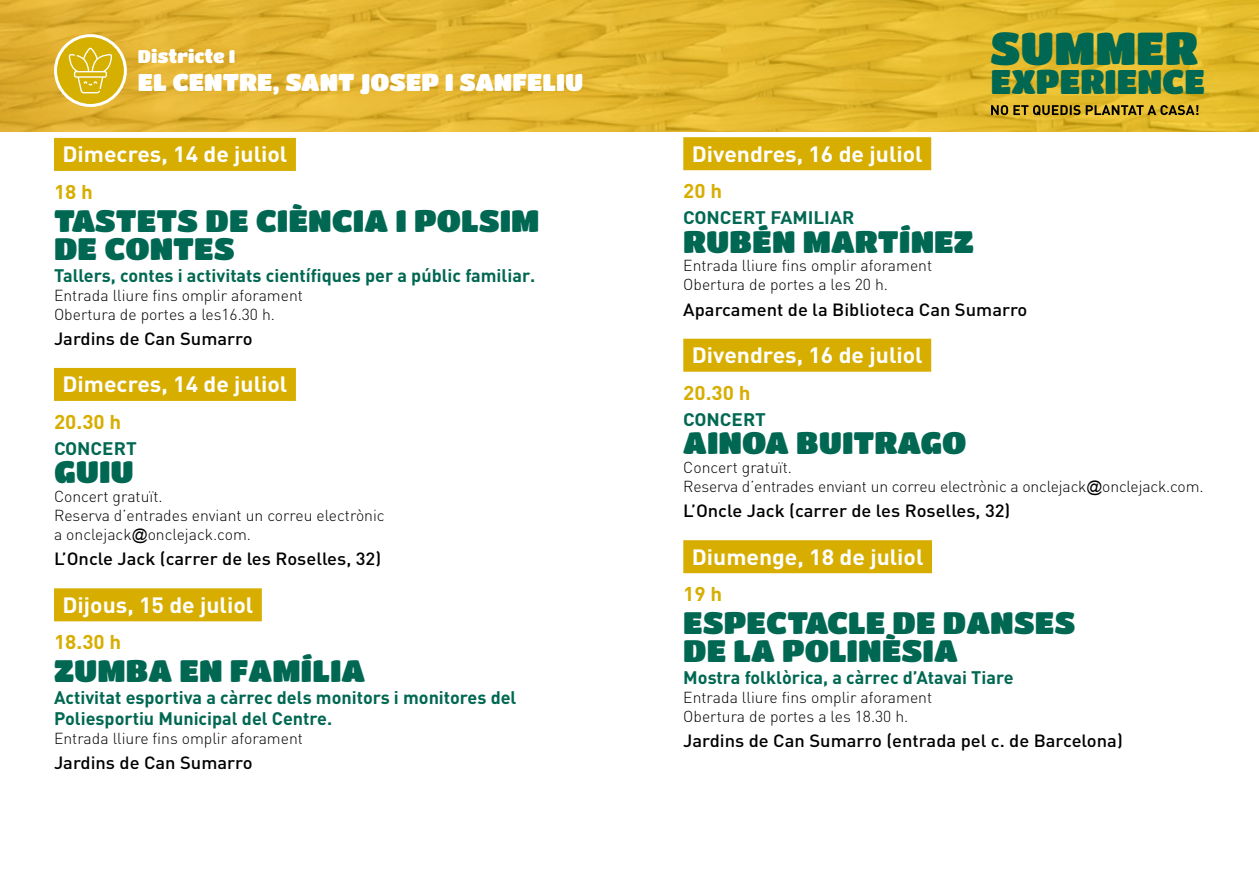
<style>
.page{position:relative;width:1259px;height:893px;background:#fff}
.page>*{position:absolute;margin:0;border:0;box-sizing:border-box;transform-origin:0 0}
.t1{font:45.6px "Titan One";color:#006852}
.t2{font:33.75px "Titan One";color:#006852}
.t3{font:30.75px "Titan One";color:#006852;scale:1.05 1}
.t4{font:24px "Titan One";color:#fff;scale:1.05 1}
.t5{font:700 21.9px "DIN";color:#fff;scale:1.05 1}
.t6{font:700 19.8px "DIN";color:#d7ae00;scale:1.05 1}
.t7{font:18.15px "Titan One";color:#fff}
.t8{font:700 18px/21.6px "DIN";color:#006852}
.t9{font:700 18px "DIN";color:#006852;scale:1.05 1}
.t10{font:500 17.55px "DIN";color:#000;scale:1.05 1}
.t11{font:300 15.75px/18.9px "DIN";color:#000}
.s1{font-family:"Arial";font-weight:400}
</style>
<div class="page">
<svg style="left:0;top:0;width:1259px;height:131px;background:#e2b62f"></svg>
<svg style="left:55px;top:36px;width:70px;height:69px;background:#dab81b"></svg>
<div style="left:54px;top:34px;width:73px;height:73px;border:3px solid #fff;border-radius:50%"></div>
<svg style="left:69px;top:48px;width:43px;height:45px;background:#dcbc2a"></svg>
<svg style="left:991px;top:105px;width:207px;height:10px;background:#88701d"></svg>
<div style="left:54px;top:138px;width:242px;height:33px;background:#d7ae00"></div>
<div style="left:54px;top:368px;width:242px;height:33px;background:#d7ae00"></div>
<div style="left:54px;top:588px;width:208px;height:33px;background:#d7ae00"></div>
<div style="left:683px;top:137px;width:248px;height:33px;background:#d7ae00"></div>
<div style="left:683px;top:339px;width:248px;height:33px;background:#d7ae00"></div>
<div style="left:683px;top:540px;width:249px;height:33px;background:#d7ae00"></div>
<p class="t7" style="left:138px;top:45px;width:98px">DISTRICTE I</p>
<h3 class="t4" style="left:138px;top:67px;width:424px">EL CENTRE, SANT JOSEP I SANFELIU</h3>
<h3 class="t5" style="left:63px;top:140px;width:216px">Dimecres, 14 de juliol</h3>
<p class="t6" style="left:54px;top:178px;width:39px">18 h</p>
<h3 class="t3" style="left:54px;top:202px;width:262px">TASTETS DE CIÈNCIA</h3>
<h3 class="t3" style="left:395px;top:202px;width:39px">I POL</h3>
<h3 class="t3" style="left:479px;top:202px;width:59px">SIM</h3>
<h3 class="t3" style="left:54px;top:230px;width:70px">DE CONT</h3>
<h3 class="t3" style="left:194px;top:230px;width:40px">ES</h3>
<p class="t8" style="left:54px;top:264px;width:483px">Tallers, contes i activitats científiques per a públic familiar.</p>
<p class="t11" style="left:54px;top:285px;width:250px">Entrada lliure fins omplir aforament<br>Obertura de portes a les16.30 h.</p>
<p class="t10" style="left:54px;top:327px;width:191px">Jardins de Can Sumarro</p>
<h3 class="t5" style="left:63px;top:370px;width:216px">Dimecres, 14 de juliol</h3>
<p class="t6" style="left:54px;top:408px;width:66px">20.30 h</p>
<p class="t9" style="left:54px;top:436px;width:23px">Concert</p>
<h3 class="t3" style="left:54px;top:453px;width:78px">GUIU</h3>
<p class="t11" style="left:54px;top:486px;width:332px">Concert gratuït.<br>Reserva d’entrades enviant un correu electrònic a onclejack<span class="s1">@</span>onclejack.com.</p>
<p class="t10" style="left:54px;top:547px;width:313px">L’Oncle Jack (carrer de les Roselles, 32)</p>
<h3 class="t5" style="left:63px;top:590px;width:183px">Dijous, 15 de juliol</h3>
<p class="t6" style="left:54px;top:629px;width:66px">18.30 h</p>
<h3 class="t3" style="left:54px;top:652px;width:264px">ZUMBA EN FAMÍLIA</h3>
<p class="t8" style="left:54px;top:686px;width:464px">Activitat esportiva a càrrec dels monitors i monitores del<br>Poliesportiu Municipal del Centre.</p>
<p class="t11" style="left:54px;top:728px;width:250px">Entrada lliure fins omplir aforament</p>
<p class="t10" style="left:54px;top:751px;width:191px">Jardins de Can Sumarro</p>
<h1 class="t1" style="left:990px;top:21px;width:209px">SUMMER</h1>
<h2 class="t2" style="left:991px;top:61px;width:213px">EXPERIENCE</h2>
<h3 class="t5" style="left:692px;top:139px;width:221px">Divendres, 16 de juliol</h3>
<p class="t6" style="left:683px;top:178px;width:39px">20 h</p>
<p class="t9" style="left:683px;top:205px;width:23px">Concert</p>
<p class="t9" style="left:770px;top:205px;width:81px">FAMILIAR</p>
<h3 class="t3" style="left:683px;top:223px;width:278px">RUBÉN MARTÍNEZ</h3>
<p class="t11" style="left:683px;top:256px;width:250px">Entrada lliure fins omplir aforament<br>Obertura de portes a les 20 h.</p>
<p class="t10" style="left:683px;top:298px;width:329px">Aparcament de la Biblioteca Can Sumarro</p>
<h3 class="t5" style="left:692px;top:341px;width:221px">Divendres, 16 de juliol</h3>
<p class="t6" style="left:683px;top:379px;width:66px">20.30 h</p>
<p class="t9" style="left:683px;top:407px;width:23px">Concert</p>
<h3 class="t3" style="left:683px;top:424px;width:21px">AINOA</h3>
<h3 class="t3" style="left:796px;top:424px;width:162px">BUITRAGO</h3>
<p class="t11" style="left:683px;top:457px;width:522px">Concert gratuït.<br>Reserva d’entrades enviant un correu electrònic a onclejack<span class="s1">@</span>onclejack.com.</p>
<p class="t10" style="left:683px;top:499px;width:313px">L’Oncle Jack (carrer de les Roselles, 32)</p>
<h3 class="t5" style="left:692px;top:542px;width:222px">Diumenge, 18 de juliol</h3>
<p class="t6" style="left:683px;top:581px;width:39px">19 h</p>
<h3 class="t3" style="left:683px;top:604px;width:99px">ESPECTACL</h3>
<h3 class="t3" style="left:865px;top:604px;width:201px">E DE DANSES</h3>
<h3 class="t3" style="left:683px;top:633px;width:114px">DE LA POLIN</h3>
<h3 class="t3" style="left:881px;top:633px;width:56px">ÈSIA</h3>
<p class="t8" style="left:683px;top:666px;width:332px">Mostra folklòrica, a càrrec d’Atavai Tiare</p>
<p class="t11" style="left:683px;top:687px;width:250px">Entrada lliure fins omplir aforament<br>Obertura de portes a les 18.30 h.</p>
<p class="t10" style="left:683px;top:729px;width:420px">Jardins de Can Sumarro (entrada pel c. de Barcelona)</p>
</div>
